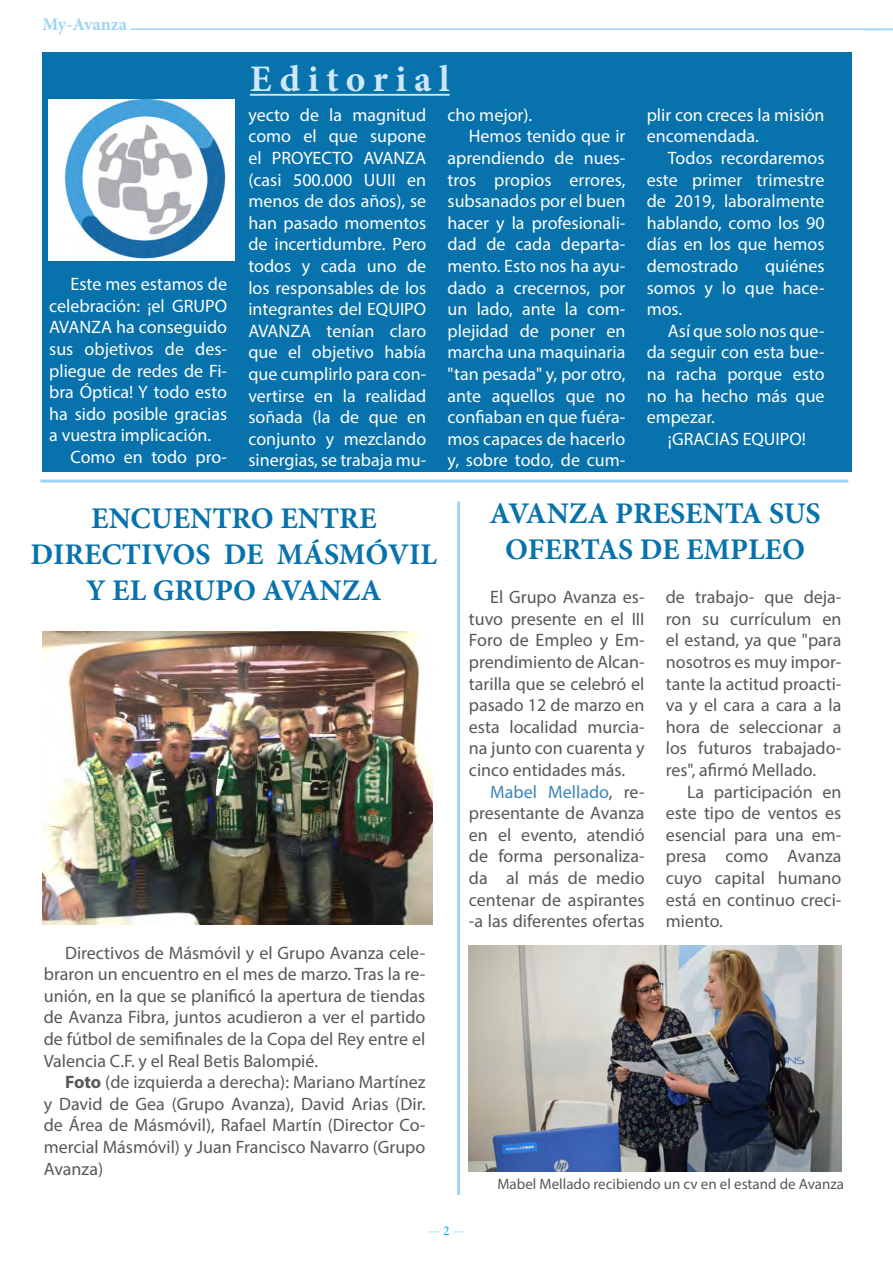
<style>
.page{position:relative;width:893px;height:1263px;background:#fff}
.page>*{position:absolute;margin:0;border:0;box-sizing:border-box;transform-origin:0 0}
.TITULAR{font:700 37.5px "Minion Pro";letter-spacing:.2em;color:#cde9f9}
.TITULAR-2{font:700 30px/36px "Minion Pro";color:#0772ac;text-align:center}
.CUERPO{font:18px/21.6px "Myriad Pro";color:#fff;text-align:justify}
.CUERPO-2{font:18px/21.6px "Myriad Pro";color:#57585a;text-align:justify}
.t1{font:700 18px "Minion Pro";letter-spacing:-.005em;color:#9dd6f4}
.t2{font:15px "Myriad Pro";color:#57585a}
.t3{font:13.5px "Minion Pro";color:#9dd6f4}
.s1{font-weight:700}
.s2{color:#3d84b9}
.s3{color:#00aae7}
</style>
<div class="page">
<hr style="left:131px;top:28px;width:762px;height:2px;background:#9dd6f4">
<svg style="left:861px;top:28px;width:32px;height:3px"></svg>
<div style="left:43px;top:52px;width:809px;height:420px;background:#0772ac"></div>
<hr style="left:250px;top:94px;width:200px;height:2px;background:#cde9f9">
<hr style="left:40px;top:480px;width:808px;height:3px;background:#9dd6f4">
<img style="left:49px;top:99px;width:186px;height:162px">
<img style="left:469px;top:945px;width:372px;height:226px">
<img style="left:43px;top:631px;width:390px;height:293px">
<hr style="left:457px;top:501px;width:3px;height:694px;background:#9dd6f4">
<p class="t1" style="left:43px;top:11px;width:86px">My-Avanza</p>
<p class="CUERPO" style="left:49px;top:273px;width:179px;text-indent:21px">Este mes estamos de celebración: ¡el GRUPO AVANZA ha conseguido sus objetivos de des&shy;pliegue de redes de Fi&shy;bra Óptica! Y todo esto ha sido posible gracias a vuestra implicación.</p>
<p class="CUERPO" style="left:71px;top:446px;width:158px">Como en todo pro-</p>
<p class="TITULAR" style="left:250px;top:53px;width:201px">Editorial</p>
<p class="CUERPO" style="left:248px;top:104px;width:179px">yecto de la magnitud como el que supone el PROYECTO AVANZA (casi 500.000 UUII en menos de dos años), se han pasado momentos de incertidumbre. Pero todos y cada uno de los responsables de los integrantes del EQUIPO AVANZA tenían claro que el objetivo había que cumplirlo para con&shy;vertirse en la realidad soñada (la de que en conjunto y mezclando sinergias, se trabaja mu-</p>
<p class="CUERPO" style="left:448px;top:104px;width:86px">cho mejor).</p>
<p class="CUERPO" style="left:448px;top:125px;width:179px;text-indent:21px">Hemos tenido que ir aprendiendo de nues&shy;tros propios errores, subsanados por el buen hacer y la profesionali&shy;dad de cada departa&shy;mento. Esto nos ha ayu&shy;dado a crecernos, por un lado, ante la com&shy;plejidad de poner en marcha una maquinaria "tan pesada" y, por otro, ante aquellos que no confiaban en que fuéra&shy;mos capaces de hacerlo y, sobre todo, de cum-</p>
<p class="CUERPO" style="left:647px;top:104px;width:179px">plir con creces la misión encomendada.</p>
<p class="CUERPO" style="left:647px;top:147px;width:179px;text-indent:21px">Todos recordaremos este primer trimestre de 2019, laboralmente hablando, como los 90 días en los que hemos demostrado</p>
<p class="CUERPO" style="left:647px;top:255px;width:179px;text-indent:118px">quiénes somos y lo que hace&shy;mos.</p>
<p class="CUERPO" style="left:647px;top:320px;width:179px;text-indent:21px">Así que solo nos que&shy;da seguir con esta bue&shy;na racha porque esto no ha hecho más que empezar.</p>
<p class="CUERPO" style="left:668px;top:428px;width:140px">¡GRACIAS EQUIPO!</p>
<p class="TITULAR-2" style="left:31px;top:500px;width:408px">ENCUENTRO ENTRE<br>DIRECTIVOS DE MÁSMÓVIL</p>
<p class="TITULAR-2" style="left:86px;top:572px;width:297px">Y EL GRUPO AVANZA</p>
<p class="CUERPO-2" style="left:44px;top:941px;width:383px;text-indent:21px">Directivos de Másmóvil y el Grupo Avanza cele&shy;braron un encuentro en el mes de marzo. Tras la re&shy;unión, en la que se planificó la apertura de tiendas de Avanza Fibra, juntos acudieron a ver el partido de fútbol de semifinales de la Copa del Rey entre el Valencia C.F. y el Real Betis Balompié.</p>
<p class="CUERPO-2" style="left:44px;top:1071px;width:383px;text-indent:21px"><span class="s1">Foto</span> (de izquierda a derecha): Mariano Martínez y David de Gea (Grupo Avanza), David Arias (Dir. de Área de Másmóvil), Rafael Martín (Director Co&shy;mercial Másmóvil) y Juan Francisco Navarro (Grupo Avanza)</p>
<p class="TITULAR-2" style="left:490px;top:495px;width:333px">AVANZA PRESENTA SUS<br>OFERTAS DE EMPLEO</p>
<p class="CUERPO-2" style="left:469px;top:586px;width:177px;text-indent:21px">El Grupo Avanza es&shy;tuvo presente en el III Foro de Empleo y Em&shy;prendimiento de Alcan&shy;tarilla que se celebró el pasado 12 de marzo en esta localidad murcia&shy;na junto con cuarenta y cinco entidades más.</p>
<p class="CUERPO-2" style="left:469px;top:780px;width:177px;text-indent:21px"><span class="s2">Mabel Mellado</span>, re&shy;presentante de Avanza en el evento, atendió de forma personaliza&shy;da al más de medio centenar de aspirantes -a las diferentes ofertas</p>
<p class="CUERPO-2" style="left:666px;top:586px;width:177px">de trabajo- que deja&shy;ron su currículum en el estand, ya que "para nosotros es muy impor&shy;tante la actitud proacti&shy;va y el cara a cara a la hora de seleccionar a los futuros trabajado&shy;res", afirmó Mellado.</p>
<p class="CUERPO-2" style="left:666px;top:780px;width:177px;text-indent:21px">La participación en este tipo de ventos es esencial para una em&shy;presa como Avanza cuyo capital humano está en continuo creci&shy;miento.</p>
<p class="t2" style="left:497px;top:1175px;width:348px">Mabel Mellado recibiendo un cv en el estand de Avanza</p>
<p class="t3" style="left:428px;top:1221px;width:39px">— <span class="s3">2</span> —</p>
</div>
